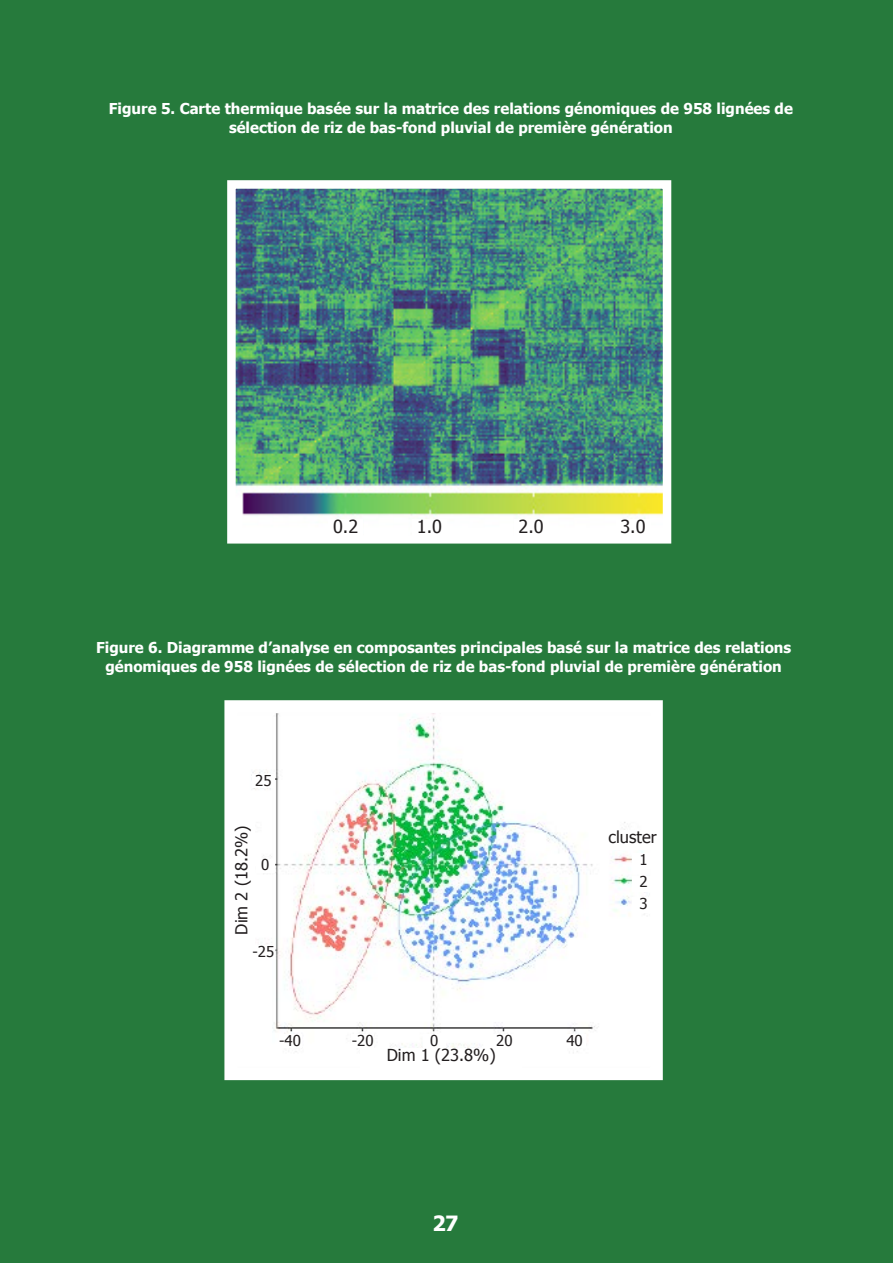
<style>
.page{position:relative;width:893px;height:1263px;background:#267a3c}
.page>*{position:absolute;margin:0;border:0;box-sizing:border-box;transform-origin:0 0}
.t1{font:700 21px "Tahoma";color:#fff}
.Title_color_ext_White{font:18px "Tahoma";color:#231f20}
.Title_color_ext_White-2{font:16.5px "Tahoma";color:#231f20}
.body_text{font:700 15px/19.5px "Tahoma";color:#fff;text-align:center}
.Title_color_ext_White-3{font:15px "Tahoma";color:#231f20}
</style>
<div class="page">
<img style="left:237px;top:190px;width:424px;height:344px">
<div style="left:227px;top:180px;width:444px;height:364px;border:9px solid #fff"></div>
<div style="left:329px;top:519px;width:34px;height:19px;background:#fff"></div>
<div style="left:412px;top:519px;width:34px;height:19px;background:#fff"></div>
<div style="left:514px;top:519px;width:34px;height:19px;background:#fff"></div>
<div style="left:616px;top:519px;width:34px;height:19px;background:#fff"></div>
<img style="left:238px;top:714px;width:411px;height:352px">
<div style="left:224px;top:700px;width:439px;height:380px;border:13px solid #fff"></div>
<div style="left:361px;top:1048px;width:161px;height:20px;background:#fff"></div>
<div style="left:235px;top:799px;width:20px;height:162px;background:#fff"></div>
<div style="left:608px;top:830px;width:49px;height:20px;background:#fff"></div>
<div style="left:633px;top:854px;width:22px;height:15px;background:#fff"></div>
<div style="left:633px;top:876px;width:22px;height:15px;background:#fff"></div>
<div style="left:633px;top:897px;width:22px;height:15px;background:#fff"></div>
<div style="left:252px;top:774px;width:22px;height:13px;background:#fff"></div>
<div style="left:256px;top:859px;width:18px;height:13px;background:#fff"></div>
<div style="left:252px;top:945px;width:22px;height:13px;background:#fff"></div>
<div style="left:279px;top:1034px;width:22px;height:14px;background:#fff"></div>
<div style="left:351px;top:1034px;width:23px;height:14px;background:#fff"></div>
<div style="left:423px;top:1034px;width:22px;height:14px;background:#fff"></div>
<div style="left:563px;top:1034px;width:23px;height:14px;background:#fff"></div>
<div style="left:493px;top:1034px;width:22px;height:14px;background:#fff"></div>
<p class="body_text" style="left:109px;top:97px;width:685px">Figure 5. Carte thermique basée sur la matrice des relations génomiques de 958 lignées de sélection de riz de bas-fond pluvial de première génération</p>
<p class="Title_color_ext_White" style="left:333px;top:514px;width:27px">0.2</p>
<p class="Title_color_ext_White" style="left:417px;top:514px;width:27px">1.0</p>
<p class="Title_color_ext_White" style="left:519px;top:514px;width:27px">2.0</p>
<p class="Title_color_ext_White" style="left:620px;top:514px;width:27px">3.0</p>
<p class="body_text" style="left:96px;top:637px;width:697px">Figure 6. Diagramme d’analyse en composantes principales basé sur la matrice des relations génomiques de 958 lignées de sélection de riz de bas-fond pluvial de première génération</p>
<p class="Title_color_ext_White-3" style="left:255px;top:770px;width:18px">25</p>
<p class="Title_color_ext_White-2" style="left:230px;top:935px;width:110px;rotate:-90deg">Dim 2 (18.2%)</p>
<p class="Title_color_ext_White-2" style="left:609px;top:826px;width:50px">cluster</p>
<p class="Title_color_ext_White-3" style="left:640px;top:849px;width:10px">1</p>
<p class="Title_color_ext_White-3" style="left:640px;top:872px;width:10px">2</p>
<p class="Title_color_ext_White-3" style="left:640px;top:893px;width:10px">3</p>
<p class="Title_color_ext_White-3" style="left:261px;top:855px;width:10px">0</p>
<p class="Title_color_ext_White-3" style="left:252px;top:941px;width:23px">-25</p>
<p class="Title_color_ext_White-3" style="left:279px;top:1030px;width:23px">-40</p>
<p class="Title_color_ext_White-3" style="left:352px;top:1030px;width:23px">-20</p>
<p class="Title_color_ext_White-3" style="left:430px;top:1030px;width:10px">0</p>
<p class="Title_color_ext_White-3" style="left:496px;top:1030px;width:18px">20</p>
<p class="Title_color_ext_White-3" style="left:566px;top:1030px;width:18px">40</p>
<p class="Title_color_ext_White-2" style="left:387px;top:1044px;width:110px">Dim 1 (23.8%)</p>
<h1 class="t1" style="left:432px;top:1209px;width:28px">27</h1>
</div>
